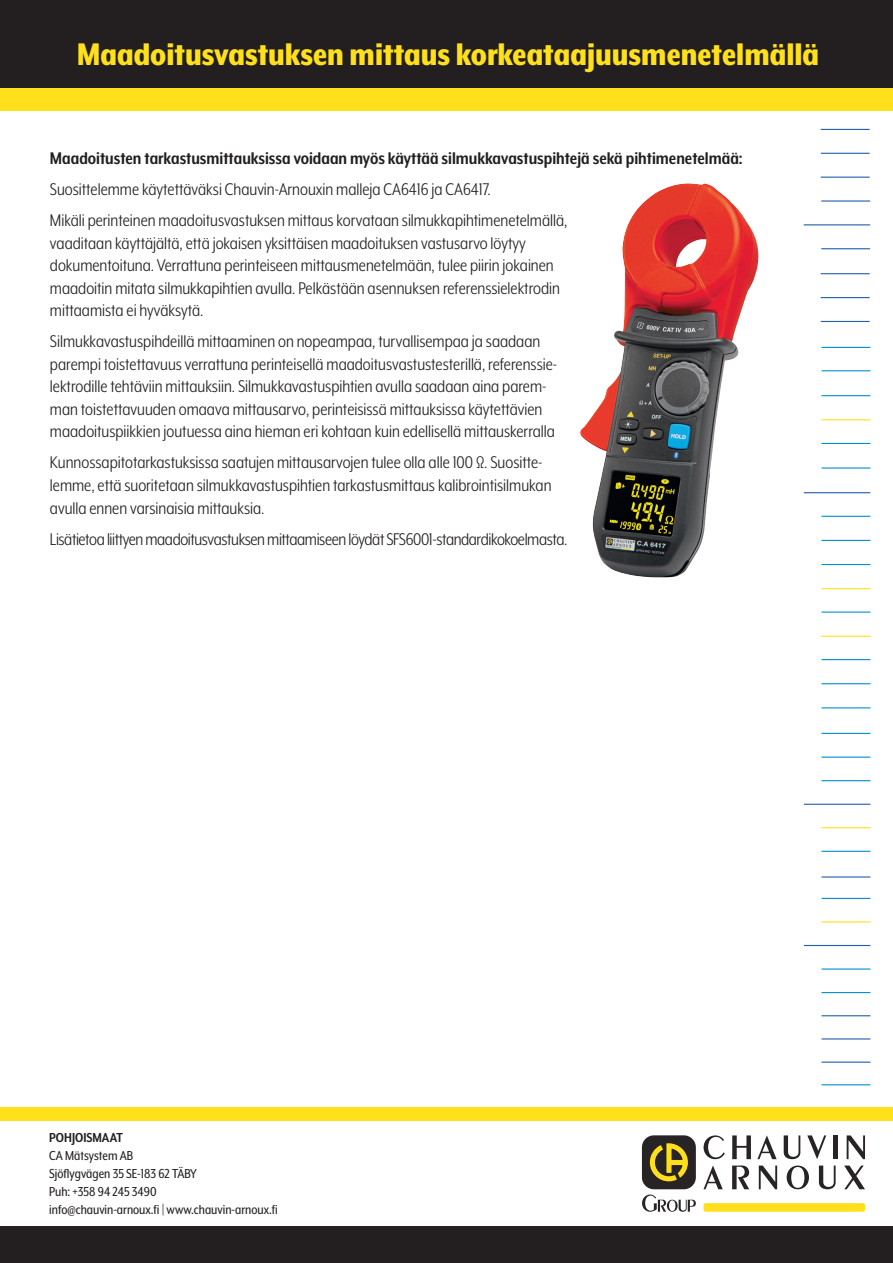
<style>
.page{position:relative;width:893px;height:1263px;background:#fff}
.page>*{position:absolute;margin:0;border:0;box-sizing:border-box;transform-origin:0 0}
.t1{font:800 36px "Mr Eaves XL Mod Nar OT";color:#ffe01b}
.t2{font:19.5px/22.5px "Mr Eaves XL Mod Nar OT";color:#231f20}
.t3{font:700 19.5px "Mr Eaves XL Mod Nar OT";color:#231f20}
.t4{font:19.5px "Mr Eaves XL Mod Nar OT";letter-spacing:-.02em;color:#231f20}
.t5{font:15px "Mr Eaves XL Mod Nar OT";color:#231f20}
.t6{font:700 15px "Mr Eaves XL Mod Nar OT";color:#231f20}
</style>
<div class="page">
<div style="left:0;top:87px;width:893px;height:23px;background:#ffe01b"></div>
<div style="left:0;top:1107px;width:893px;height:13px;background:#ffe01b"></div>
<div style="left:0;top:0;width:893px;height:87px;background:#231f20"></div>
<div style="left:0;top:1227px;width:893px;height:36px;background:#231f20"></div>
<div style="left:642px;top:1135px;width:54px;height:54px;background:#282426;border-radius:12px"></div>
<svg style="left:650px;top:1143px;width:38px;height:38px"></svg>
<svg style="left:704px;top:1135px;width:21px;height:24px"></svg>
<svg style="left:732px;top:1135px;width:19px;height:24px"></svg>
<svg style="left:757px;top:1135px;width:20px;height:24px"></svg>
<svg style="left:784px;top:1135px;width:16px;height:24px"></svg>
<svg style="left:807px;top:1135px;width:19px;height:24px"></svg>
<div style="left:833px;top:1135px;width:5px;height:24px;background:#282426"></div>
<svg style="left:847px;top:1135px;width:18px;height:24px"></svg>
<svg style="left:703px;top:1165px;width:20px;height:24px"></svg>
<svg style="left:732px;top:1165px;width:17px;height:24px"></svg>
<svg style="left:759px;top:1165px;width:18px;height:24px"></svg>
<svg style="left:787px;top:1165px;width:22px;height:24px"></svg>
<svg style="left:819px;top:1165px;width:17px;height:24px"></svg>
<svg style="left:844px;top:1165px;width:21px;height:24px"></svg>
<svg style="left:642px;top:1194px;width:54px;height:18px"></svg>
<div style="left:704px;top:1203px;width:161px;height:9px;background:#ffdf1b;border-radius:2px"></div>
<hr style="left:821px;top:443px;width:49px;height:1px;background:#038fd1">
<hr style="left:821px;top:467px;width:49px;height:2px;background:#038fd1">
<hr style="left:821px;top:968px;width:49px;height:1px;background:#038fd1">
<hr style="left:821px;top:516px;width:49px;height:1px;background:#038fd1">
<hr style="left:821px;top:540px;width:49px;height:1px;background:#038fd1">
<hr style="left:821px;top:564px;width:49px;height:1px;background:#038fd1">
<hr style="left:821px;top:588px;width:49px;height:1px;background:#ffe01b">
<hr style="left:821px;top:611px;width:49px;height:2px;background:#038fd1">
<hr style="left:821px;top:636px;width:49px;height:1px;background:#ffe01b">
<hr style="left:821px;top:659px;width:49px;height:1px;background:#038fd1">
<hr style="left:821px;top:683px;width:49px;height:1px;background:#038fd1">
<hr style="left:821px;top:707px;width:49px;height:1px;background:#038fd1">
<hr style="left:821px;top:419px;width:49px;height:1px;background:#ffe01b">
<hr style="left:821px;top:733px;width:49px;height:1px;background:#038fd1">
<hr style="left:821px;top:756px;width:49px;height:2px;background:#038fd1">
<hr style="left:821px;top:780px;width:49px;height:1px;background:#038fd1">
<hr style="left:821px;top:395px;width:49px;height:1px;background:#038fd1">
<hr style="left:821px;top:200px;width:49px;height:2px;background:#225fac">
<hr style="left:821px;top:129px;width:49px;height:1px;background:#225fac">
<hr style="left:821px;top:273px;width:49px;height:1px;background:#225fac">
<hr style="left:804px;top:224px;width:66px;height:1px;background:#225fac">
<hr style="left:821px;top:153px;width:49px;height:1px;background:#225fac">
<hr style="left:821px;top:297px;width:49px;height:1px;background:#225fac">
<hr style="left:821px;top:248px;width:49px;height:1px;background:#225fac">
<hr style="left:821px;top:177px;width:49px;height:1px;background:#225fac">
<hr style="left:821px;top:321px;width:49px;height:1px;background:#225fac">
<hr style="left:821px;top:370px;width:49px;height:1px;background:#038fd1">
<hr style="left:821px;top:347px;width:49px;height:1px;background:#038fd1">
<hr style="left:804px;top:804px;width:66px;height:1px;background:#225fac">
<hr style="left:821px;top:827px;width:49px;height:1px;background:#ffe01b">
<hr style="left:821px;top:851px;width:49px;height:1px;background:#038fd1">
<hr style="left:821px;top:898px;width:49px;height:1px;background:#038fd1">
<hr style="left:821px;top:921px;width:49px;height:1px;background:#ffe01b">
<hr style="left:804px;top:945px;width:66px;height:1px;background:#225fac">
<hr style="left:804px;top:492px;width:66px;height:1px;background:#225fac">
<hr style="left:821px;top:992px;width:49px;height:1px;background:#038fd1">
<hr style="left:821px;top:876px;width:49px;height:1px;background:#225fac">
<hr style="left:821px;top:1015px;width:49px;height:1px;background:#225fac">
<hr style="left:821px;top:1038px;width:49px;height:1px;background:#225fac">
<hr style="left:821px;top:1061px;width:49px;height:2px;background:#225fac">
<hr style="left:821px;top:1084px;width:49px;height:1px;background:#038fd1">
<img style="left:580px;top:183px;width:179px;height:394px">
<p class="t1" style="left:77px;top:36px;width:744px">Maadoitusvastuksen mittaus korkeataajuusmenetelmällä</p>
<p class="t3" style="left:50px;top:149px;width:694px">Maadoitusten tarkastusmittauksissa voidaan myös käyttää silmukkavastuspihtejä sekä pihtimenetelmää:</p>
<p class="t2" style="left:50px;top:178px;width:442px">Suosittelemme käytettäväksi Chauvin-Arnouxin malleja CA6416 ja CA6417.</p>
<p class="t2" style="left:50px;top:209px;width:519px">Mikäli perinteinen maadoitusvastuksen mittaus korvataan silmukkapihtimenetelmällä, vaaditaan käyttäjältä, että jokaisen yksittäisen maadoituksen vastusarvo löytyy dokumentoituna. Verrattuna perinteiseen mittausmenetelmään, tulee piirin jokainen maadoitin mitata silmukkapihtien avulla. Pelkästään asennuksen referenssielektrodin mittaamista ei hyväksytä.</p>
<p class="t2" style="left:50px;top:330px;width:509px">Silmukkavastuspihdeillä mittaaminen on nopeampaa, turvallisempaa ja saadaan parempi toistettavuus verrattuna perinteisellä maadoitusvastustesterillä, referenssie&shy;lektrodille tehtäviin mittauksiin. Silmukkavastuspihtien avulla saadaan aina parem&shy;man toistettavuuden omaava mittausarvo, perinteisissä mittauksissa käytettävien maadoituspiikkien joutuessa aina hieman eri kohtaan kuin edellisellä mittauskerralla</p>
<p class="t2" style="left:50px;top:451px;width:503px">Kunnossapitotarkastuksissa saatujen mittausarvojen tulee olla alle 100 Ω. Suositte&shy;lemme, että suoritetaan silmukkavastuspihtien tarkastusmittaus kalibrointisilmukan avulla ennen varsinaisia mittauksia.</p>
<p class="t4" style="left:50px;top:529px;width:519px">Lisätietoa liittyen maadoitusvastuksen mittaamiseen löydät SFS6001-standardikokoelmasta.</p>
<p class="t6" style="left:49px;top:1130px;width:75px">POHJOISMAAT</p>
<p class="t5" style="left:49px;top:1148px;width:85px">CA Mätsystem AB</p>
<p class="t5" style="left:49px;top:1166px;width:149px">Sjöflygvägen 35 SE-183 62 TÄBY</p>
<p class="t5" style="left:49px;top:1184px;width:109px">Puh: +358 94 245 3490</p>
<p class="t5" style="left:49px;top:1202px;width:230px">info@chauvin-arnoux.fi | www.chauvin-arnoux.fi</p>
</div>
